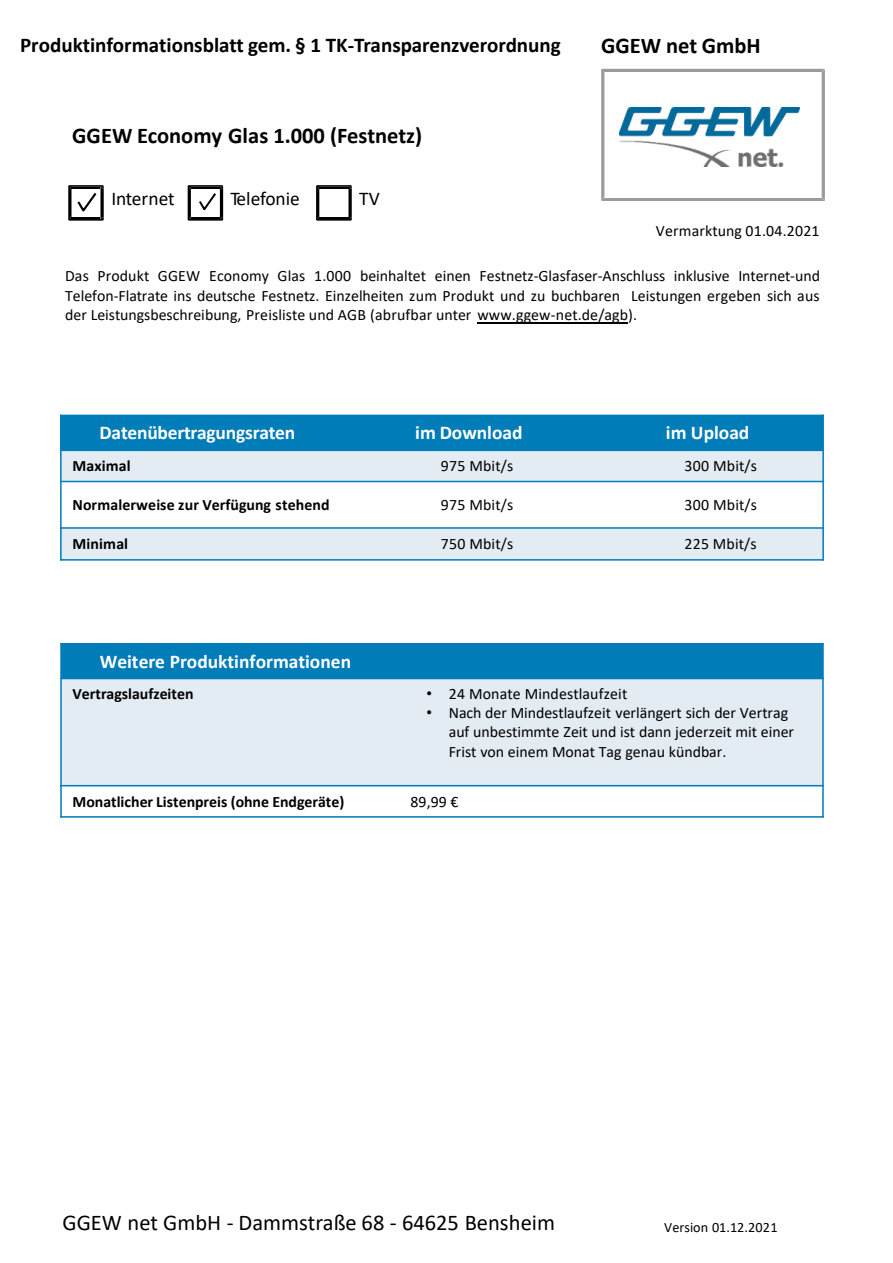
<style>
.page{position:relative;width:893px;height:1263px;background:#fff}
.page>*{position:absolute;margin:0;border:0;box-sizing:border-box;transform-origin:0 0}
.t1{font:700 22.5px "Calibri";color:#000}
.t2{font:22.5px "Calibri";color:#000}
.t3{font:700 21px "Calibri";color:#000}
.t4{font:700 19.5px "Calibri";letter-spacing:-.005em;color:#fff}
.t5{font:19.5px "Calibri";letter-spacing:-.005em;color:#000}
.t6{font:15.9px/19.5px "Calibri";color:#000;text-align:justify}
.t7{font:700 15.9px "Calibri";color:#000}
.t8{font:14.25px "Calibri";letter-spacing:.005em;color:#000}
.s1{font-family:"Arial"}
</style>
<div class="page">
<hr style="left:477px;top:322px;width:151px;height:1px;background:#000">
<svg style="left:316px;top:185px;width:36px;height:36px"></svg>
<svg style="left:601px;top:69px;width:224px;height:132px"></svg>
<svg style="left:68px;top:185px;width:36px;height:36px"></svg>
<svg style="left:188px;top:185px;width:35px;height:36px"></svg>
<div style="left:61px;top:415px;width:310px;height:35px;background:#007cb9"></div>
<div style="left:371px;top:415px;width:66px;height:35px;background:#007cb9"></div>
<div style="left:437px;top:415px;width:168px;height:35px;background:#007cb9"></div>
<div style="left:605px;top:415px;width:218px;height:35px;background:#007cb9"></div>
<div style="left:61px;top:450px;width:310px;height:31px;background:#e3ebf3"></div>
<div style="left:371px;top:450px;width:234px;height:31px;background:#e3ebf3"></div>
<div style="left:605px;top:450px;width:218px;height:31px;background:#e3ebf3"></div>
<div style="left:61px;top:528px;width:310px;height:32px;background:#e3ebf3"></div>
<div style="left:371px;top:528px;width:234px;height:32px;background:#e3ebf3"></div>
<div style="left:605px;top:528px;width:218px;height:32px;background:#e3ebf3"></div>
<hr style="left:60px;top:450px;width:764px;height:1px;background:#007cb9">
<hr style="left:60px;top:481px;width:764px;height:1px;background:#007cb9">
<hr style="left:60px;top:527px;width:764px;height:2px;background:#007cb9">
<hr style="left:60px;top:415px;width:2px;height:146px;background:#007cb9">
<hr style="left:822px;top:415px;width:2px;height:146px;background:#007cb9">
<hr style="left:60px;top:559px;width:764px;height:2px;background:#007cb9">
<img style="left:620px;top:107px;width:179px;height:59px">
<div style="left:61px;top:644px;width:762px;height:34px;background:#007cb9"></div>
<div style="left:61px;top:678px;width:349px;height:108px;background:#e3ebf3"></div>
<div style="left:410px;top:678px;width:413px;height:108px;background:#e3ebf3"></div>
<hr style="left:60px;top:678px;width:764px;height:1px;background:#007cb9">
<hr style="left:60px;top:785px;width:764px;height:1px;background:#007cb9">
<hr style="left:60px;top:643px;width:2px;height:175px;background:#007cb9">
<hr style="left:822px;top:643px;width:2px;height:175px;background:#007cb9">
<hr style="left:60px;top:643px;width:764px;height:1px;background:#007cb9">
<hr style="left:60px;top:816px;width:764px;height:2px;background:#007cb9">
<h2 class="t3" style="left:20px;top:30px;width:542px">Produktinformationsblatt gem. § 1 TK-Transparenzverordnung</h2>
<h1 class="t1" style="left:72px;top:120px;width:351px">GGEW Economy Glas 1.000 (Festnetz)</h1>
<p class="t5" style="left:111px;top:185px;width:65px">Internet</p>
<p class="t5" style="left:231px;top:185px;width:71px">Telefonie</p>
<p class="t5" style="left:359px;top:185px;width:22px">TV</p>
<h1 class="t1" style="left:601px;top:29px;width:161px">GGEW net GmbH</h1>
<p class="t6" style="left:656px;top:220px;width:165px">Vermarktung 01.04.2021</p>
<p class="t6" style="left:65px;top:266px;width:756px">Das Produkt GGEW Economy Glas 1.000 beinhaltet einen Festnetz-Glasfaser-Anschluss inklusive Internet-und Telefon-Flatrate ins deutsche Festnetz. Einzelheiten zum Produkt und zu buchbaren Leistungen ergeben sich aus der Leistungsbeschreibung, Preisliste und AGB (abrufbar unter www.ggew-net.de/agb).</p>
<p class="t4" style="left:100px;top:419px;width:197px">Datenübertragungsraten</p>
<p class="t4" style="left:415px;top:419px;width:109px">im Download</p>
<p class="t4" style="left:666px;top:419px;width:85px">im Upload</p>
<p class="t7" style="left:72px;top:455px;width:60px">Maximal</p>
<p class="t6" style="left:441px;top:456px;width:74px">975 Mbit/s</p>
<p class="t6" style="left:685px;top:456px;width:74px">300 Mbit/s</p>
<p class="t7" style="left:72px;top:494px;width:259px">Normalerweise zur Verfügung stehend</p>
<p class="t6" style="left:441px;top:495px;width:74px">975 Mbit/s</p>
<p class="t6" style="left:685px;top:495px;width:74px">300 Mbit/s</p>
<p class="t7" style="left:72px;top:533px;width:57px">Minimal</p>
<p class="t6" style="left:441px;top:534px;width:74px">750 Mbit/s</p>
<p class="t6" style="left:684px;top:534px;width:74px">225 Mbit/s</p>
<p class="t4" style="left:100px;top:647px;width:253px">Weitere Produktinformationen</p>
<p class="t7" style="left:73px;top:682px;width:123px">Vertragslaufzeiten</p>
<p class="t6" style="left:427px;top:683px;width:202px"><span class="s1">•</span> 24 Monate Mindestlaufzeit</p>
<p class="t6" style="left:449px;top:702px;width:347px;text-align:left;text-indent:-22px"><span class="s1">•</span> Nach der Mindestlaufzeit verlängert sich der Vertrag auf unbestimmte Zeit und ist dann jederzeit mit einer<br>Frist von einem Monat Tag genau kündbar.</p>
<p class="t7" style="left:73px;top:790px;width:273px">Monatlicher Listenpreis (ohne Endgeräte)</p>
<p class="t6" style="left:411px;top:791px;width:50px">89,99 €</p>
<h1 class="t2" style="left:62px;top:1207px;width:494px">GGEW net GmbH - Dammstraße 68 - 64625 Bensheim</h1>
<p class="t8" style="left:664px;top:1217px;width:115px">Version 01.12.2021</p>
</div>
